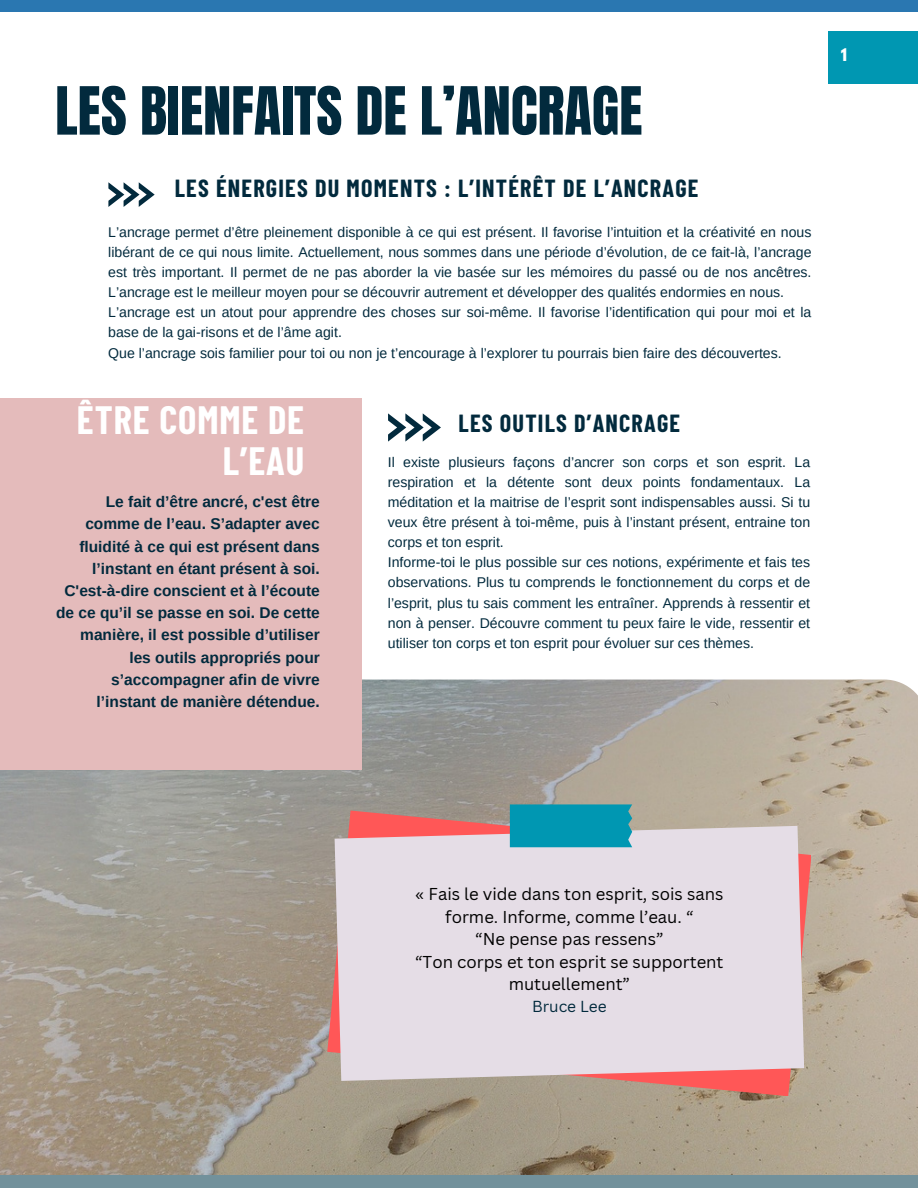
<style>
.page{position:relative;width:918px;height:1188px;background:#fff}
.page>*{position:absolute;margin:0;border:0;box-sizing:border-box;transform-origin:0 0}
.t1{font:56.4px "Anton";color:#022a3d}
.t2{font:700 38.55px "Barlow Condensed";letter-spacing:.025em;color:#fff}
.t3{font:700 24.15px "Barlow Condensed";letter-spacing:.05em;color:#022a3d}
.t4{font:16.8px/22.5px "Canva Sans";color:#000;text-align:center}
.t5{font:15.6px "Canva Sans";color:#022a3d}
.t6{font:700 15.45px/22.2px "Arimo";color:#022a3d;text-align:right}
.t7{font:700 15.45px "League Spartan";color:#fff}
.t8{font:14.1px/20.1px "Arimo";color:#022a3d;text-align:justify}
</style>
<div class="page">
<img style="left:0;top:680px;width:918px;height:495px">
<div style="left:0;top:398px;width:362px;height:371px;background:#e4bbbb"></div>
<svg style="left:108px;top:182px;width:46px;height:25px"></svg>
<div style="left:0;top:0;width:918px;height:12px;background:#2a77b1"></div>
<div style="left:0;top:1175px;width:918px;height:13px;background:#72919b"></div>
<svg style="left:388px;top:413px;width:53px;height:29px"></svg>
<div style="left:828px;top:32px;width:90px;height:52px;background:#0097b2"></div>
<svg style="left:327px;top:811px;width:484px;height:285px;background:#b99183"></svg>
<div style="left:335px;top:826px;width:469px;height:255px;background:#e5dde6"></div>
<div style="left:510px;top:804px;width:122px;height:43px;background:#0097b2"></div>
<h4 class="t1" style="left:55px;top:70px;width:589px">LES BIENFAITS DE L’ANCRAGE</h4>
<h2 class="t3" style="left:175px;top:173px;width:525px">LES ÉNERGIES DU MOMENTS : L’INTÉRÊT DE L’ANCRAGE</h2>
<p class="t8" style="left:108px;top:222px;width:705px">L’ancrage permet d’être pleinement disponible à ce qui est présent. Il favorise l’intuition et la créativité en nous libérant de ce qui nous limite. Actuellement, nous sommes dans une période d’évolution, de ce fait-là, l’ancrage est très important. Il permet de ne pas aborder la vie basée sur les mémoires du passé ou de nos ancêtres.<br>L’ancrage est le meilleur moyen pour se découvrir autrement et développer des qualités endormies en nous.</p>
<h3 class="t8" style="left:108px;top:302px;width:705px">L’ancrage est un atout pour apprendre des choses sur soi-même. Il favorise l’identification qui pour moi et la base de la gai-risons et de l’âme agit.</h3>
<p class="t8" style="left:108px;top:343px;width:675px">Que l’ancrage sois familier pour toi ou non je t’encourage à l’explorer tu pourrais bien faire des découvertes.</p>
<p class="t2" style="left:77px;top:396px;width:229px">ÊTRE COMME DE</p>
<p class="t2" style="left:223px;top:436px;width:83px">L’EAU</p>
<p class="t6" style="left:56px;top:491px;width:265px">Le fait d’être ancré, c'est être comme de l’eau. S’adapter avec fluidité à ce qui est présent dans l’instant en étant présent à soi.<br>C'est-à-dire conscient et à l’écoute de ce qu’il se passe en soi. De cette manière, il est possible d’utiliser les outils appropriés pour s’accompagner afin de vivre l’instant de manière détendue.</p>
<h3 class="t3" style="left:459px;top:408px;width:223px">LES OUTILS D’ANCRAGE</h3>
<p class="t8" style="left:388px;top:452px;width:424px">Il existe plusieurs façons d’ancrer son corps et son esprit. La respiration et la détente sont deux points fondamentaux. La méditation et la maitrise de l’esprit sont indispensables aussi. Si tu veux être présent à toi-même, puis à l’instant présent, entraine ton corps et ton esprit.</p>
<p class="t8" style="left:388px;top:552px;width:424px">Informe-toi le plus possible sur ces notions, expérimente et fais tes observations. Plus tu comprends le fonctionnement du corps et de l’esprit, plus tu sais comment les entraîner. Apprends à ressentir et non à penser. Découvre comment tu peux faire le vide, ressentir et utiliser ton corps et ton esprit pour évoluer sur ces thèmes.</p>
<p class="t7" style="left:841px;top:47px;width:8px">1</p>
<p class="t4" style="left:415px;top:882px;width:310px">« Fais le vide dans ton esprit, sois sans forme. Informe, comme l’eau. “<br>“Ne pense pas ressens”<br>“Ton corps et ton esprit se supportent mutuellement”</p>
<p class="t5" style="left:532px;top:995px;width:76px">Bruce Lee</p>
</div>
